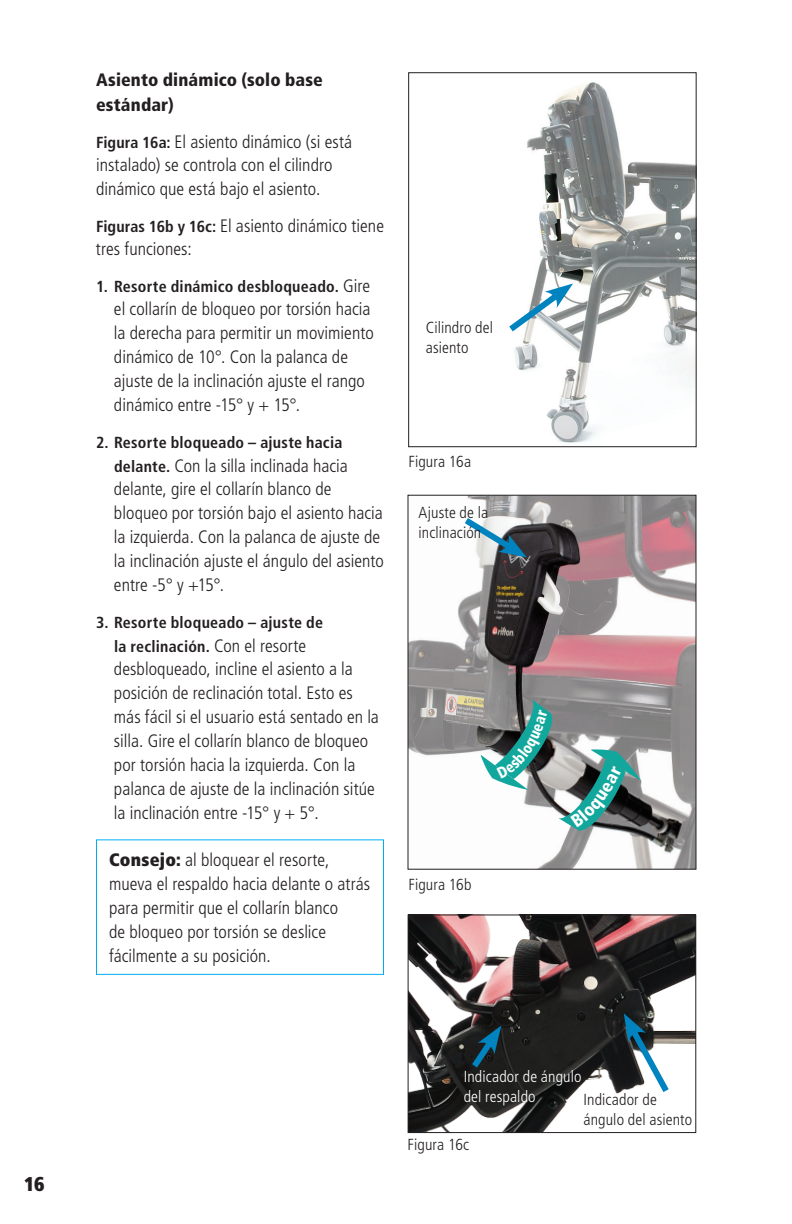
<style>
.page{position:relative;width:792px;height:1224px;background:#fff}
.page>*{position:absolute;margin:0;border:0;box-sizing:border-box;transform-origin:0 0}
.t1{font:900 condensed 20px "Frutiger LT Std";color:#231f20}
.t2{font:300 condensed 18px/24px "Frutiger LT Std";color:#231f20}
.t3{font:900 condensed 18px/26px "Frutiger LT Std";letter-spacing:.01em;color:#231f20}
.t4{font:700 condensed 16px/24px "Frutiger LT Std";letter-spacing:.015em;color:#231f20;text-align:center}
.t5{font:300 condensed 16px/20px "Frutiger LT Std";letter-spacing:.01em;color:#231f20}
.t6{font:300 condensed 16px/20px "Frutiger LT Std";letter-spacing:.01em;color:#fff}
.s1{font-weight:700;font-size:16px}
.s2{font-weight:300;font-size:18px}
.s3{font-weight:900}
</style>
<div class="page">
<img style="left:515px;top:82px;width:179px;height:361px">
<div style="left:408px;top:72px;width:288px;height:375px;border:1px solid #231f20"></div>
<svg style="left:509px;top:284px;width:64px;height:53px"></svg>
<img style="left:410px;top:497px;width:284px;height:370px">
<div style="left:408px;top:495px;width:288px;height:374px;border:1px solid #231f20"></div>
<svg style="left:458px;top:512px;width:69px;height:45px"></svg>
<div style="left:96px;top:839px;width:288px;height:136px;border:1px solid #00aeef"></div>
<img style="left:410px;top:917px;width:284px;height:214px">
<div style="left:408px;top:915px;width:288px;height:218px;border:1px solid #231f20"></div>
<svg style="left:466px;top:1026px;width:35px;height:48px;background:#173440"></svg>
<svg style="left:624px;top:1013px;width:50px;height:86px"></svg>
<svg style="left:474px;top:699px;width:172px;height:138px"></svg>
<p class="t1" style="left:24px;top:1172px;width:22px">16</p>
<p class="t3" style="left:96px;top:66px;width:228px">Asiento dinámico (solo base estándar)</p>
<p class="t2" style="left:96px;top:130px;width:258px"><span class="s1">Figura 16a:</span> El asiento dinámico (si está instalado) se controla con el cilindro dinámico que está bajo el asiento.</p>
<p class="t2" style="left:96px;top:214px;width:290px"><span class="s1">Figuras 16b y 16c:</span> El asiento dinámico tiene tres funciones:</p>
<p class="t4" style="left:96px;top:274px;width:276px">1. Resorte dinámico desbloqueado. <span class="s2">Gire</span></p>
<p class="t2" style="left:114px;top:298px;width:261px">el collarín de bloqueo por torsión hacia la derecha para permitir un movimiento dinámico de 10°. Con la palanca de ajuste de la inclinación ajuste el rango dinámico entre -15° y + 15°.</p>
<p class="t4" style="left:96px;top:430px;width:248px">2. Resorte bloqueado – ajuste hacia</p>
<p class="t2" style="left:114px;top:454px;width:271px"><span class="s1">delante.</span> Con la silla inclinada hacia delante, gire el collarín blanco de bloqueo por torsión bajo el asiento hacia la izquierda. Con la palanca de ajuste de la inclinación ajuste el ángulo del asiento entre -5° y +15°.</p>
<p class="t4" style="left:96px;top:610px;width:229px">3. Resorte bloqueado – ajuste de la reclinación. <span class="s2">Con el resorte</span></p>
<p class="t2" style="left:114px;top:658px;width:266px">desbloqueado, incline el asiento a la posición de reclinación total. Esto es más fácil si el usuario está sentado en la silla. Gire el collarín blanco de bloqueo por torsión hacia la izquierda. Con la palanca de ajuste de la inclinación sitúe la inclinación entre -15° y + 5°.</p>
<p class="t2" style="left:109px;top:848px;width:263px"><span class="s3">Consejo:</span> al bloquear el resorte, mueva el respaldo hacia delante o atrás para permitir que el collarín blanco<br>de bloqueo por torsión se deslice fácilmente a su posición.</p>
<p class="t5" style="left:426px;top:317px;width:69px">Cilindro del asiento</p>
<p class="t5" style="left:408px;top:452px;width:64px">Figura 16a</p>
<p class="t5" style="left:419px;top:502px;width:71px">Ajuste de la inclinación</p>
<p class="t5" style="left:408px;top:875px;width:65px">Figura 16b</p>
<p class="t6" style="left:464px;top:1066px;width:119px">Indicador de ángulo del respaldo</p>
<p class="t5" style="left:584px;top:1090px;width:110px">Indicador de ángulo del asiento</p>
<p class="t5" style="left:408px;top:1134px;width:63px">Figura 16c</p>
</div>
